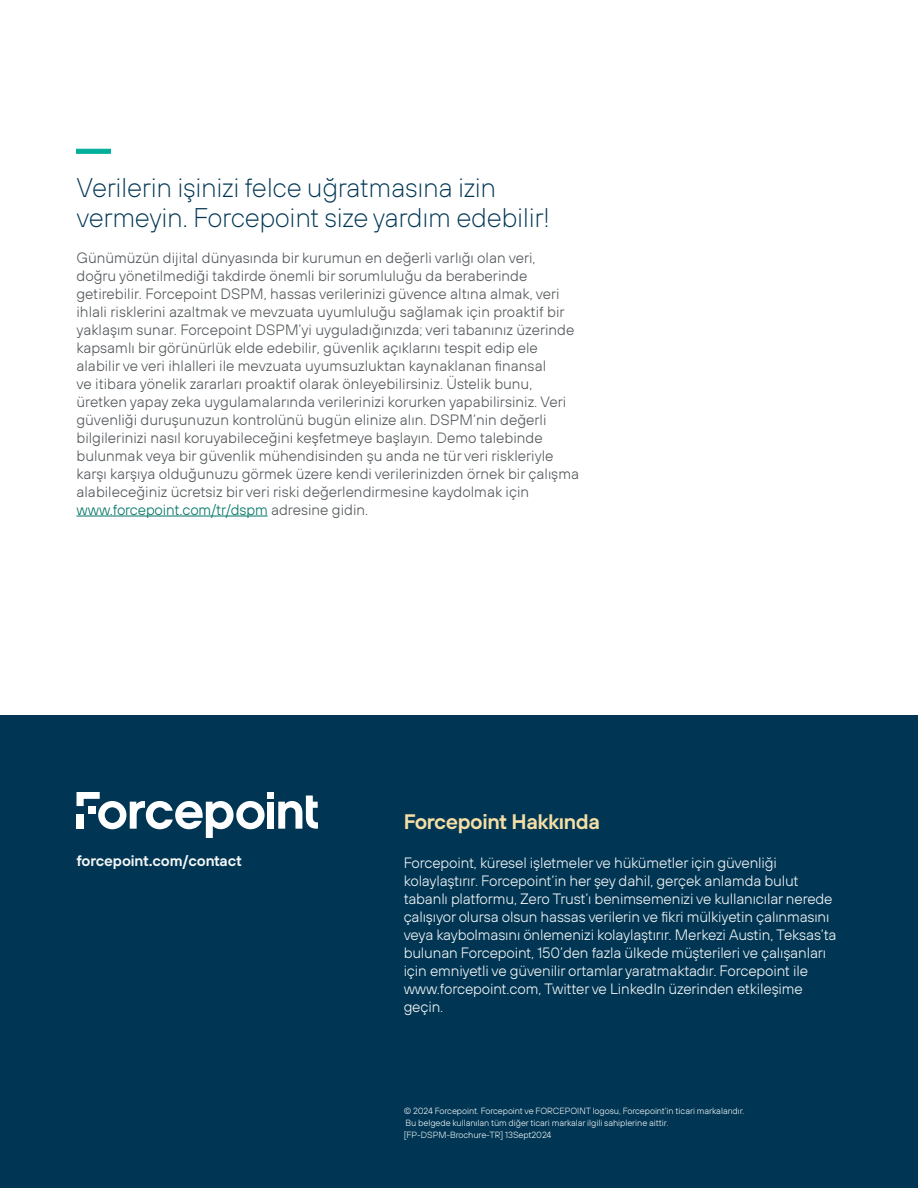
<style>
.page{position:relative;width:918px;height:1188px;background:#fff}
.page>*{position:absolute;margin:0;border:0;box-sizing:border-box;transform-origin:0 0}
.t1{font:200 27px/30px "FP Sans";letter-spacing:-.015em;color:#003654}
.t2{font:600 21px "FP Sans";letter-spacing:-.02em;color:#f6dfa4}
.t3{font:300 15px/18px "FP Sans";color:#53575a}
.t4{font:300 15px/18px "FP Sans";letter-spacing:-.01em;color:#f5f6f6}
.t5{font:600 15px "FP Sans";letter-spacing:-.01em;color:#f5f6f6}
.t6{font:300 9px/12px "FP Sans";letter-spacing:-.01em;color:#f5f6f6}
.s1{color:#007565}
</style>
<div class="page">
<hr style="left:76px;top:516px;width:192px;height:1px;background:#007565">
<svg style="left:76px;top:149px;width:35px;height:4px"></svg>
<div style="left:0;top:716px;width:918px;height:472px;background:#003654"></div>
<div style="left:76px;top:814px;width:8px;height:15px;background:#fff"></div>
<div style="left:267px;top:792px;width:7px;height:6px;background:#fff"></div>
<div style="left:267px;top:802px;width:7px;height:27px;background:#fff"></div>
<svg style="left:278px;top:796px;width:40px;height:33px"></svg>
<svg style="left:77px;top:792px;width:188px;height:46px"></svg>
<h1 class="t1" style="left:76px;top:172px;width:475px">Verilerin işinizi felce uğratmasına izin vermeyin. Forcepoint size yardım edebilir!</h1>
<p class="t3" style="left:76px;top:248px;width:504px">Günümüzün dijital dünyasında bir kurumun en değerli varlığı olan veri, doğru yönetilmediği takdirde önemli bir sorumluluğu da beraberinde getirebilir. Forcepoint DSPM, hassas verilerinizi güvence altına almak, veri ihlali risklerini azaltmak ve mevzuata uyumluluğu sağlamak için proaktif bir yaklaşım sunar. Forcepoint DSPM’yi uyguladığınızda; veri tabanınız üzerinde kapsamlı bir görünürlük elde edebilir, güvenlik açıklarını tespit edip ele alabilir ve veri ihlalleri ile mevzuata uyumsuzluktan kaynaklanan finansal<br>ve itibara yönelik zararları proaktif olarak önleyebilirsiniz. Üstelik bunu, üretken yapay zeka uygulamalarında verilerinizi korurken yapabilirsiniz. Veri güvenliği duruşunuzun kontrolünü bugün elinize alın. DSPM’nin değerli bilgilerinizi nasıl koruyabileceğini keşfetmeye başlayın. Demo talebinde bulunmak veya bir güvenlik mühendisinden şu anda ne tür veri riskleriyle karşı karşıya olduğunuzu görmek üzere kendi verilerinizden örnek bir çalışma alabileceğiniz ücretsiz bir veri riski değerlendirmesine kaydolmak için <span class="s1">www.forcepoint.com/tr/dspm</span> adresine gidin.</p>
<h2 class="t2" style="left:404px;top:808px;width:198px">Forcepoint Hakkında</h2>
<p class="t5" style="left:76px;top:851px;width:167px">forcepoint.com/contact</p>
<p class="t4" style="left:404px;top:853px;width:434px">Forcepoint, küresel işletmeler ve hükümetler için güvenliği kolaylaştırır. Forcepoint’in her şey dahil, gerçek anlamda bulut tabanlı platformu, Zero Trust’ı benimsemenizi ve kullanıcılar nerede çalışıyor olursa olsun hassas verilerin ve fikri mülkiyetin çalınmasını veya kaybolmasını önlemenizi kolaylaştırır. Merkezi Austin, Teksas’ta bulunan Forcepoint, 150’den fazla ülkede müşterileri ve çalışanları için emniyetli ve güvenilir ortamlar yaratmaktadır. Forcepoint ile www.forcepoint.com, Twitter ve LinkedIn üzerinden etkileşime geçin.</p>
<p class="t6" style="left:404px;top:1105px;width:342px">© 2024 Forcepoint. Forcepoint ve FORCEPOINT logosu, Forcepoint’in ticari markalarıdır.<br>Bu belgede kullanılan tüm diğer ticari markalar ilgili sahiplerine aittir. [FP-DSPM-Brochure-TR] 13Sept2024</p>
</div>
